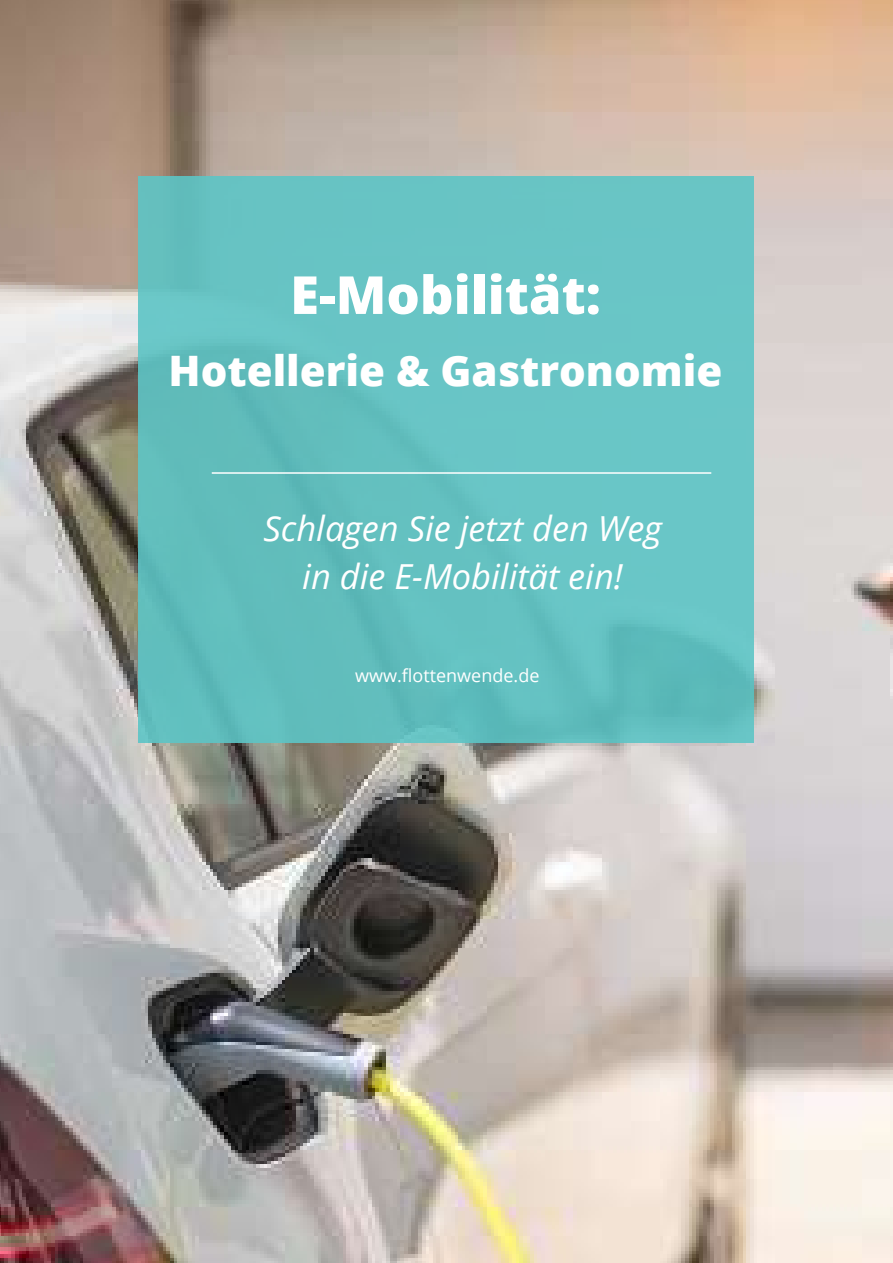
<style>
.page{position:relative;width:893px;height:1263px;background:#fff}
.page>*{position:absolute;margin:0;border:0;box-sizing:border-box;transform-origin:0 0}
.t1{font:800 52.5px "Open Sans";color:#fff}
.t2{font:800 42px "Open Sans";color:#fff}
.t3{font:italic 34.5px/48px "Open Sans";color:#fff;text-align:center}
.t4{font:18px "Open Sans";color:#fff}
</style>
<div class="page">
<img style="left:0;top:0;width:893px;height:1263px">
<div style="left:139px;top:176px;width:615px;height:566px;background:#67c3c3"></div>
<hr style="left:212px;top:472px;width:499px;height:2px;background:#fff">
<h1 class="t1" style="left:290px;top:255px;width:312px">E-Mobilität:</h1>
<p class="t2" style="left:169px;top:339px;width:555px">Hotellerie &amp; Gastronomie</p>
<p class="t3" style="left:263px;top:503px;width:400px">Schlagen Sie jetzt den Weg in die E-Mobilität ein!</p>
<p class="t4" style="left:355px;top:663px;width:186px">www.flottenwende.de</p>
</div>
